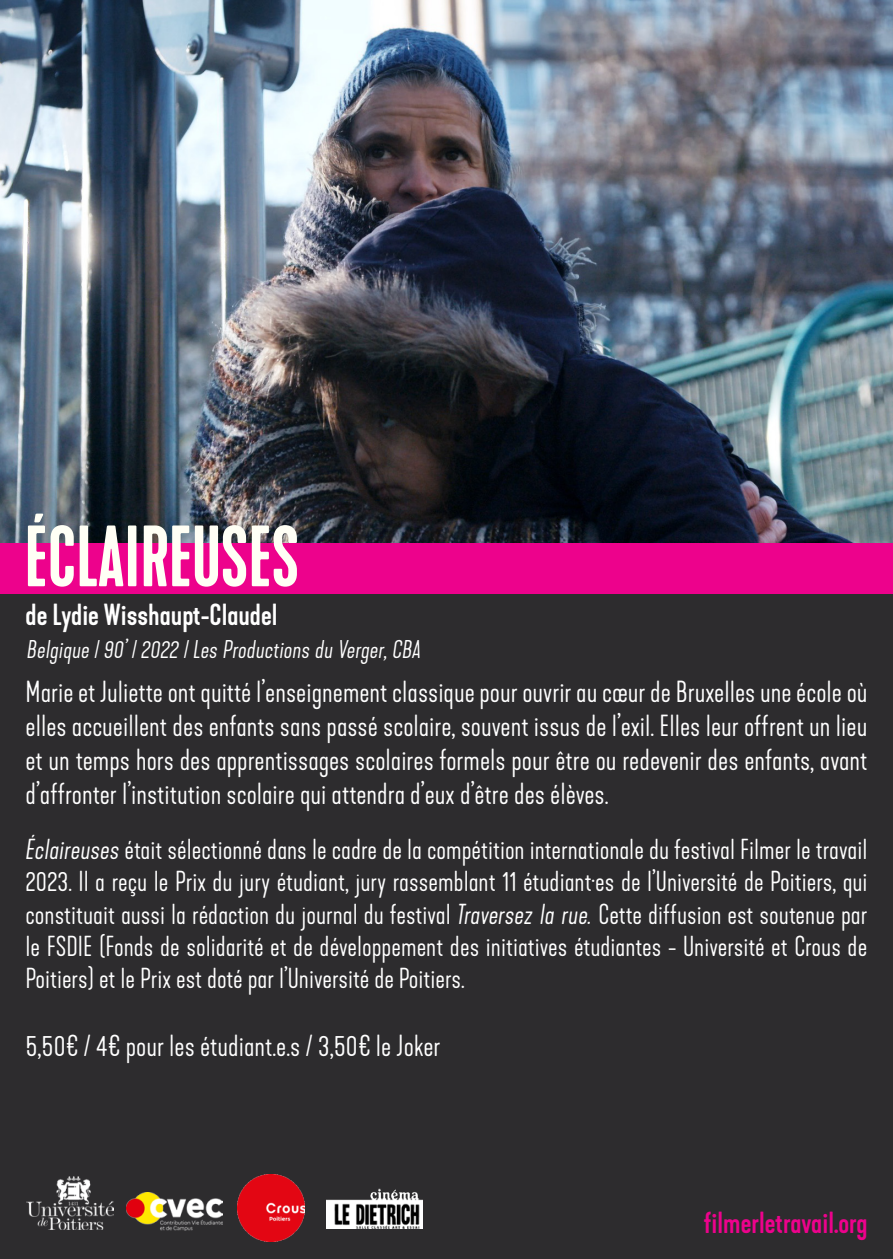
<style>
.page{position:relative;width:893px;height:1259px;background:#2d2c2e}
.page>*{position:absolute;margin:0;border:0;box-sizing:border-box;transform-origin:0 0}
.t1{font:500 condensed 81px "Kapra Neue";color:#fffff5}
.t2{font:300 28.5px/34.2px "Kapra Neue";color:#fff;text-align:justify}
.t3{font:500 28.5px "Kapra Neue";color:#fff}
.t4{font:500 28.5px "Kapra Neue";color:#ed028c}
.t5{font:300 27px/32.4px "Kapra Neue";color:#fff;text-align:justify}
.t6{font:italic 300 24px "Kapra Neue";color:#fff}
.s1{font-style:italic}
</style>
<div class="page">
<img style="left:0;top:0;width:893px;height:543px">
<div style="left:0;top:543px;width:893px;height:51px;background:#ed028c"></div>
<img style="left:126px;top:1193px;width:96px;height:37px">
<img style="left:27px;top:1176px;width:87px;height:53px">
<img style="left:327px;top:1188px;width:96px;height:41px">
<img style="left:237px;top:1175px;width:67px;height:66px">
<h1 class="t1" style="left:24px;top:508px;width:26px">ÉCLAIREUSES</h1>
<p class="t3" style="left:26px;top:597px;width:254px">de Lydie Wisshaupt-Claudel</p>
<p class="t6" style="left:27px;top:635px;width:396px">Belgique / 90’ / 2022 / Les Productions du Verger, CBA</p>
<p class="t2" style="left:26px;top:675px;width:844px">Marie et Juliette ont quitté l’enseignement classique pour ouvrir au cœur de Bruxelles une école où elles accueillent des enfants sans passé scolaire, souvent issus de l’exil. Elles leur offrent un lieu et un temps hors des apprentissages scolaires formels pour être ou redevenir des enfants, avant d’affronter l’institution scolaire qui attendra d’eux d’être des élèves.</p>
<p class="t5" style="left:26px;top:833px;width:844px"><span class="s1">Éclaireuses</span> était sélectionné dans le cadre de la compétition internationale du festival Filmer le travail 2023. Il a reçu le Prix du jury étudiant, jury rassemblant 11 étudiant·es de l’Université de Poitiers, qui constituait aussi la rédaction du journal du festival <span class="s1">Traversez la rue.</span> Cette diffusion est soutenue par le FSDIE (Fonds de solidarité et de développement des initiatives étudiantes - Université et Crous de Poitiers) et le Prix est doté par l’Université de Poitiers.</p>
<p class="t2" style="left:26px;top:1029px;width:416px">5,50€ / 4€ pour les étudiant.e.s / 3,50€ le Joker</p>
<p class="t4" style="left:704px;top:1205px;width:165px">filmerletravail.org</p>
</div>
